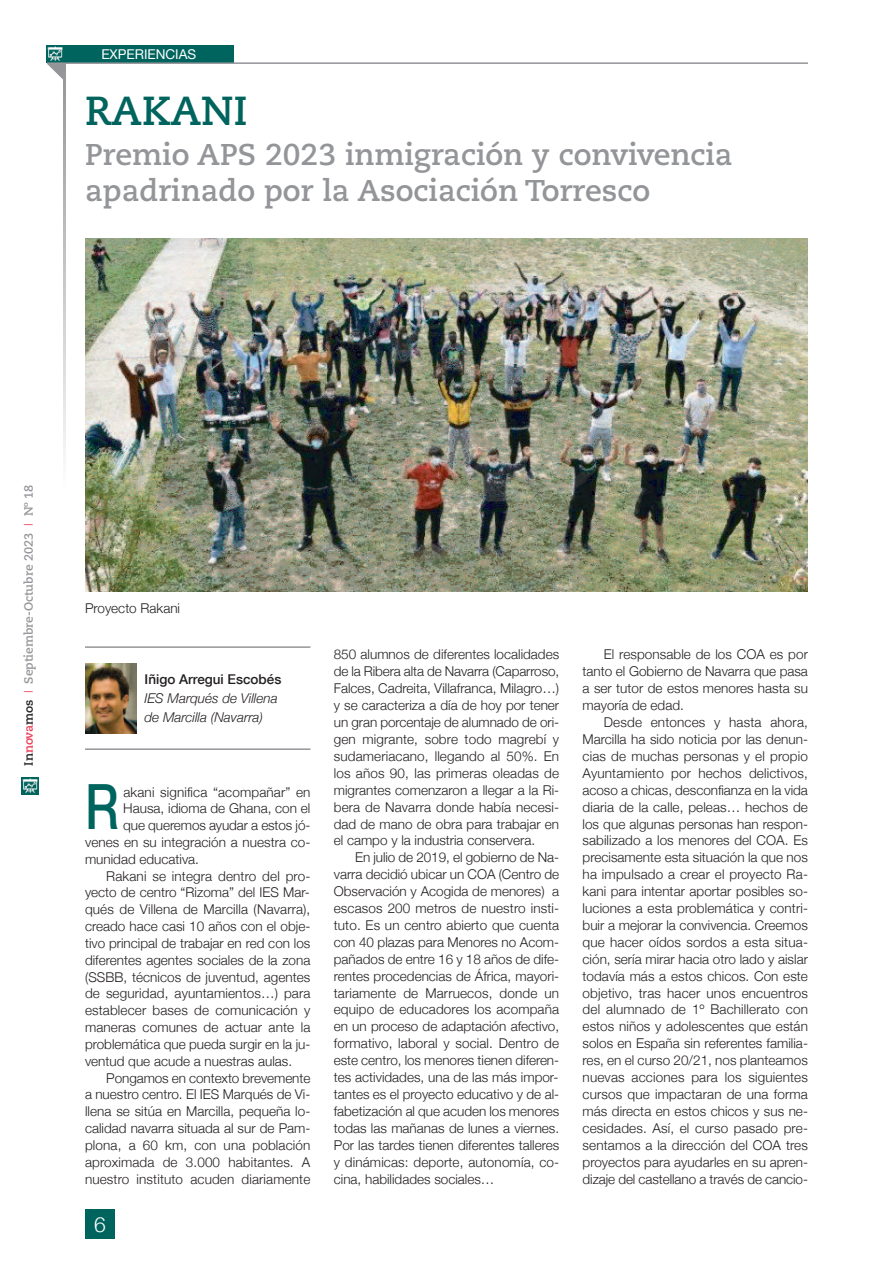
<style>
.page{position:relative;width:893px;height:1263px;background:#fff}
.page>*{position:absolute;margin:0;border:0;box-sizing:border-box;transform-origin:0 0}
.t1{font:500 62.4px "Helvetica Neue";color:#00645e;scale:.77 1}
.t2{font:700 40.5px "Caecilia LT Std";color:#00645e}
.t3{font:700 30px/36px "Caecilia LT Std";color:#939598}
.t4{font:300 21px "Helvetica Neue";color:#fff}
.t5{font:300 13.5px/17px "Helvetica Neue";color:#231f20;text-align:justify}
.t6{font:italic 300 13.5px/18.9px "Helvetica Neue";color:#231f20}
.t7{font:500 13.5px "Helvetica Neue";color:#231f20}
.t8{font:13.5px "Helvetica Neue";color:#fff}
.t9{font:700 12px "Caecilia LT Std";color:#939598}
.s1{color:#231f20}
.s2{color:#ee3d56}
.s3{font-family:"Helvetica Neue";font-weight:300;color:#ee3d56}
</style>
<div class="page">
<img style="left:85px;top:238px;width:723px;height:353px">
<div style="left:85px;top:1209px;width:30px;height:30px;background:#00645e"></div>
<img style="left:21px;top:777px;width:17px;height:18px">
<img style="left:47px;top:45px;width:17px;height:17px">
<div style="left:64px;top:45px;width:170px;height:17px;background:#00645e"></div>
<hr style="left:47px;top:62px;width:761px;height:2px;background:#939598">
<svg style="left:47px;top:64px;width:17px;height:17px"></svg>
<svg style="left:64px;top:64px;width:1px;height:393px"></svg>
<img style="left:85px;top:663px;width:51px;height:70px">
<hr style="left:85px;top:646px;width:225px;height:2px;background:#939598">
<hr style="left:85px;top:748px;width:225px;height:2px;background:#939598">
<p class="t8" style="left:101px;top:46px;width:96px">EXPERIENCIAS</p>
<h2 class="t2" style="left:85px;top:94px;width:164px">RAKANI</h2>
<h3 class="t3" style="left:85px;top:139px;width:649px">Premio APS 2023 inmigración y convivencia apadrinado por la Asociación Torresco</h3>
<p class="t9" style="left:24px;top:766px;width:283px;rotate:-90deg"><span class="s1">In</span><span class="s2">nova</span><span class="s1">mos</span> <span class="s3">I</span> Septiembre-Octubre 2023 <span class="s3">I</span> Nº 18</p>
<p class="t5" style="left:85px;top:599px;width:97px">Proyecto Rakani</p>
<p class="t7" style="left:145px;top:671px;width:138px">Iñigo Arregui Escobés</p>
<p class="t6" style="left:145px;top:689px;width:135px">IES Marqués de Villena de Marcilla (Navarra)</p>
<h1 class="t1" style="left:85px;top:768px;width:45px">R</h1>
<p class="t5" style="left:123px;top:783px;width:188px">akani significa “acompañar” en</p>
<p class="t5" style="left:123px;top:800px;width:189px">Hausa, idioma de Ghana, con el</p>
<p class="t5" style="left:123px;top:816px;width:189px">que queremos ayudar a estos jó-</p>
<p class="t5" style="left:85px;top:833px;width:227px">venes en su integración a nuestra co-</p>
<p class="t5" style="left:85px;top:850px;width:116px">munidad educativa.</p>
<p class="t5" style="left:106px;top:867px;width:206px">Rakani se integra dentro del pro-</p>
<p class="t5" style="left:85px;top:884px;width:226px">yecto de centro “Rizoma” del IES Mar-</p>
<p class="t5" style="left:85px;top:901px;width:227px">qués de Villena de Marcilla (Navarra),</p>
<p class="t5" style="left:85px;top:917px;width:227px">creado hace casi 10 años con el obje-</p>
<p class="t5" style="left:85px;top:934px;width:227px">tivo principal de trabajar en red con los</p>
<p class="t5" style="left:85px;top:951px;width:227px">diferentes agentes sociales de la zona</p>
<p class="t5" style="left:85px;top:968px;width:227px">(SSBB, técnicos de juventud, agentes</p>
<p class="t5" style="left:85px;top:985px;width:227px">de seguridad, ayuntamientos…) para</p>
<p class="t5" style="left:85px;top:1002px;width:227px">establecer bases de comunicación y</p>
<p class="t5" style="left:85px;top:1018px;width:227px">maneras comunes de actuar ante la</p>
<p class="t5" style="left:85px;top:1035px;width:227px">problemática que pueda surgir en la ju-</p>
<p class="t5" style="left:85px;top:1052px;width:209px">ventud que acude a nuestras aulas.</p>
<p class="t5" style="left:106px;top:1069px;width:206px">Pongamos en contexto brevemente</p>
<p class="t5" style="left:85px;top:1086px;width:227px">a nuestro centro. El IES Marqués de Vi-</p>
<p class="t5" style="left:85px;top:1103px;width:227px">llena se sitúa en Marcilla, pequeña lo-</p>
<p class="t5" style="left:85px;top:1119px;width:227px">calidad navarra situada al sur de Pam-</p>
<p class="t5" style="left:85px;top:1136px;width:227px">plona, a 60 km, con una población</p>
<p class="t5" style="left:85px;top:1153px;width:227px">aproximada de 3.000 habitantes. A</p>
<p class="t5" style="left:85px;top:1170px;width:227px">nuestro instituto acuden diariamente</p>
<h3 class="t4" style="left:94px;top:1212px;width:13px">6</h3>
<p class="t5" style="left:334px;top:646px;width:227px">850 alumnos de diferentes localidades de la Ribera alta de Navarra (Caparroso, Falces, Cadreita, Villafranca, Milagro…) y se caracteriza a día de hoy por tener un gran porcentaje de alumnado de ori&shy;gen migrante, sobre todo magrebí y sudameriacano, llegando al 50%. En los años 90, las primeras oleadas de migrantes comenzaron a llegar a la Ri&shy;bera de Navarra donde había necesi&shy;dad de mano de obra para trabajar en el campo y la industria conservera.</p>
<p class="t5" style="left:334px;top:849px;width:227px;text-indent:21px">En julio de 2019, el gobierno de Na&shy;varra decidió ubicar un COA (Centro de Observación y Acogida de menores) a escasos 200 metros de nuestro insti&shy;tuto. Es un centro abierto que cuenta con 40 plazas para Menores no Acom&shy;pañados de entre 16 y 18 años de dife&shy;rentes procedencias de África, mayori&shy;tariamente de Marruecos, donde un equipo de educadores los acompaña en un proceso de adaptación afectivo, formativo, laboral y social. Dentro de este centro, los menores tienen diferen&shy;tes actividades, una de las más impor&shy;tantes es el proyecto educativo y de al&shy;fabetización al que acuden los menores todas las mañanas de lunes a viernes.<br>Por las tardes tienen diferentes talleres y dinámicas: deporte, autonomía, co&shy;cina, habilidades sociales…</p>
<p class="t5" style="left:583px;top:646px;width:227px;text-indent:21px">El responsable de los COA es por tanto el Gobierno de Navarra que pasa a ser tutor de estos menores hasta su mayoría de edad.</p>
<p class="t5" style="left:583px;top:713px;width:227px;text-indent:21px">Desde entonces y hasta ahora, Marcilla ha sido noticia por las denun&shy;cias de muchas personas y el propio Ayuntamiento por hechos delictivos, acoso a chicas, desconfianza en la vida diaria de la calle, peleas… hechos de los que algunas personas han respon&shy;sabilizado a los menores del COA. Es precisamente esta situación la que nos ha impulsado a crear el proyecto Ra&shy;kani para intentar aportar posibles so&shy;luciones a esta problemática y contri&shy;buir a mejorar la convivencia. Creemos que hacer oídos sordos a esta situa&shy;ción, sería mirar hacia otro lado y aislar todavía más a estos chicos. Con este objetivo, tras hacer unos encuentros del alumnado de 1º Bachillerato con estos niños y adolescentes que están solos en España sin referentes familia&shy;res, en el curso 20/21, nos planteamos nuevas acciones para los siguientes cursos que impactaran de una forma más directa en estos chicos y sus ne&shy;cesidades. Así, el curso pasado pre&shy;sentamos a la dirección del COA tres proyectos para ayudarles en su apren&shy;dizaje del castellano a través de cancio-</p>
</div>
